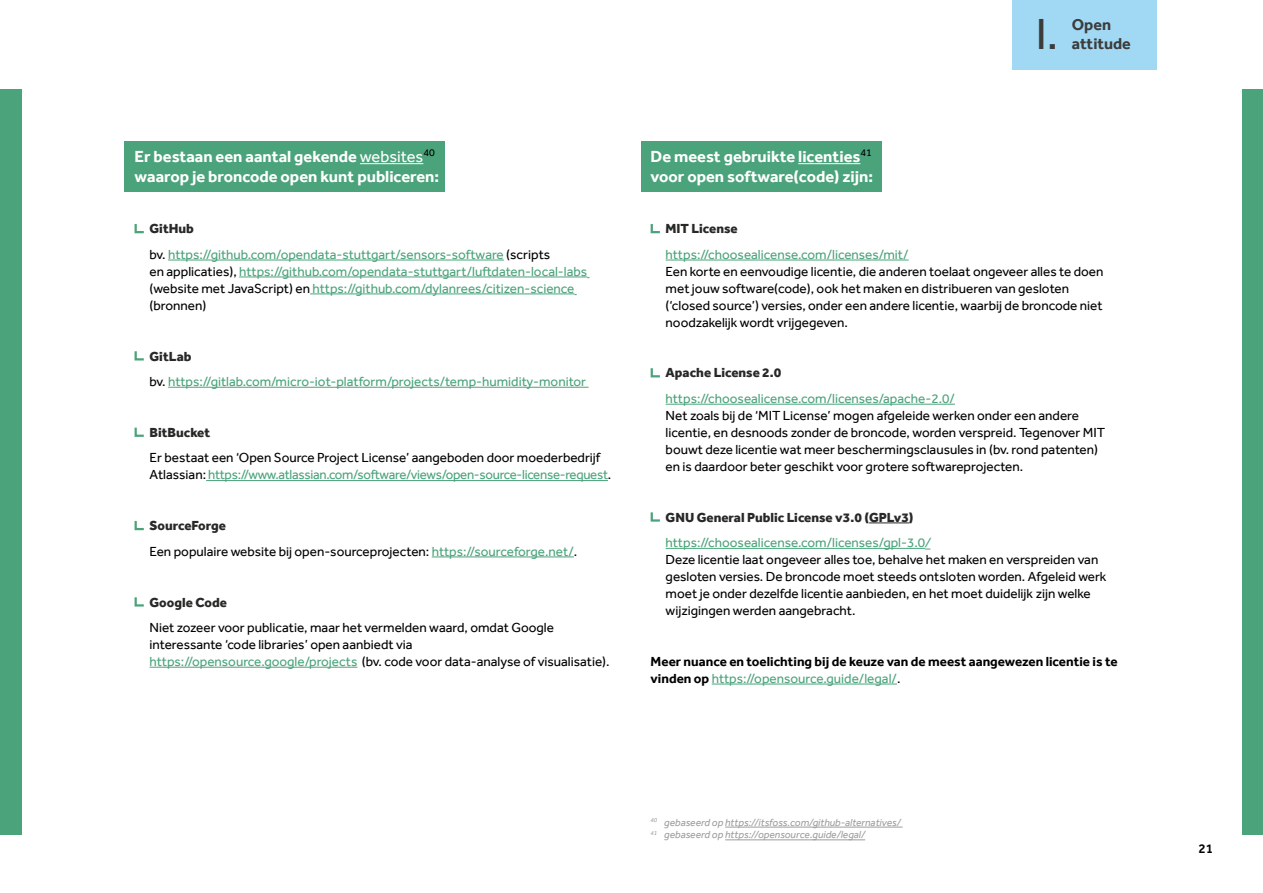
<style>
.page{position:relative;width:1263px;height:893px;background:#fff}
.page>*{position:absolute;margin:0;border:0;box-sizing:border-box;transform-origin:0 0}
.t1{font:44.7px "Effra";color:#3c3c3b}
.t2{font:700 16.5px/20.2px "Effra";color:#fff}
.t3{font:700 16.2px/18.9px "Effra";color:#3c3c3b}
.t4{font:13.5px/17px "Effra";color:#000}
.t5{font:13.5px/25.5px "Effra";color:#4ba37b}
.t6{font:700 13.5px/17px "Effra";color:#000}
.t7{font:800 13.5px "Effra";color:#282827}
.t8{font:500 13.5px "Effra";color:#000}
.t9{font:italic 10.5px/12.8px "Effra";color:#9d9d9c}
.s1{font-weight:400}
.s2{font-weight:800;color:#282827}
.s3{color:#000}
.s4{color:#4ba37b}
.s5{font-style:italic}
.s6{font-weight:400;color:#4ba37b}
</style>
<div class="page">
<div style="left:1242px;top:89px;width:21px;height:746px;background:#4ba37b"></div>
<div style="left:124px;top:141px;width:321px;height:50px;background:#4ba37b"></div>
<div style="left:641px;top:141px;width:240px;height:50px;background:#4ba37b"></div>
<div style="left:0;top:89px;width:21px;height:746px;background:#4ba37b"></div>
<hr style="left:360px;top:163px;width:63px;height:1px;background:#fff">
<hr style="left:168px;top:260px;width:336px;height:1px;background:#4ba37b">
<hr style="left:239px;top:277px;width:348px;height:1px;background:#4ba37b">
<hr style="left:310px;top:294px;width:264px;height:1px;background:#4ba37b">
<hr style="left:168px;top:387px;width:421px;height:1px;background:#4ba37b">
<hr style="left:206px;top:480px;width:402px;height:1px;background:#4ba37b">
<hr style="left:432px;top:557px;width:142px;height:1px;background:#4ba37b">
<hr style="left:150px;top:667px;width:207px;height:1px;background:#4ba37b">
<svg style="left:134px;top:224px;width:10px;height:10px"></svg>
<svg style="left:134px;top:351px;width:10px;height:10px"></svg>
<svg style="left:134px;top:427px;width:10px;height:10px"></svg>
<svg style="left:134px;top:520px;width:10px;height:11px"></svg>
<svg style="left:134px;top:597px;width:10px;height:10px"></svg>
<hr style="left:798px;top:163px;width:62px;height:1px;background:#fff">
<hr style="left:666px;top:260px;width:242px;height:1px;background:#4ba37b">
<hr style="left:666px;top:404px;width:289px;height:1px;background:#4ba37b">
<hr style="left:869px;top:523px;width:40px;height:1px;background:#282827">
<hr style="left:666px;top:548px;width:259px;height:1px;background:#4ba37b">
<hr style="left:712px;top:684px;width:185px;height:1px;background:#4ba37b">
<svg style="left:650px;top:224px;width:10px;height:10px"></svg>
<svg style="left:650px;top:368px;width:10px;height:10px"></svg>
<svg style="left:650px;top:512px;width:10px;height:10px"></svg>
<div style="left:1012px;top:0;width:144px;height:70px;background:#a1d9f4"></div>
<hr style="left:725px;top:827px;width:177px;height:1px;background:#9d9d9c">
<hr style="left:725px;top:840px;width:140px;height:1px;background:#9d9d9c">
<p class="t2" style="left:135px;top:146px;width:306px">Er bestaan een aantal gekende <span class="s1">websites</span><sup>40 </sup>waarop je broncode open kunt publiceren:</p>
<p class="t5" style="left:150px;top:216px;width:402px"><span class="s2">GitHub<br></span><span class="s3">bv.</span> https://github.com/opendata-stuttgart/sensors-software <span class="s3">(scripts</span></p>
<p class="t5" style="left:150px;top:263px;width:439px;line-height:17px"><span class="s3">en applicaties),</span> https://github.com/opendata-stuttgart/luftdaten-local-labs <span class="s3">(website met JavaScript) en</span> https://github.com/dylanrees/citizen-science <span class="s3">(bronnen)</span></p>
<p class="t5" style="left:150px;top:343px;width:438px"><span class="s2">GitLab<br></span><span class="s3">bv.</span> https://gitlab.com/micro-iot-platform/projects/temp-humidity-monitor</p>
<p class="t7" style="left:150px;top:424px;width:62px">BitBucket</p>
<p class="t4" style="left:150px;top:449px;width:463px">Er bestaat een ‘Open Source Project License’ aangeboden door moederbedrijf<br>Atlassian: <span class="s4">https://www.atlassian.com/software/views/open-source-license-request</span>.</p>
<p class="t4" style="left:150px;top:513px;width:429px;line-height:25.5px"><span class="s2">SourceForge<br></span>Een populaire website bij open-sourceprojecten: <span class="s4">https://sourceforge.net/</span>.</p>
<p class="t7" style="left:150px;top:594px;width:79px">Google Code</p>
<p class="t4" style="left:150px;top:619px;width:462px">Niet zozeer voor publicatie, maar het vermelden waard, omdat Google interessante ‘code libraries’ open aanbiedt via <span class="s4">https://opensource.google/projects</span> (bv. code voor data-analyse of visualisatie).</p>
<h1 class="t1" style="left:1036px;top:7px;width:24px">I.</h1>
<p class="t3" style="left:1072px;top:15px;width:61px">Open attitude</p>
<p class="t2" style="left:651px;top:146px;width:224px">De meest gebruikte licenties<sup>41 </sup>voor open software(code) zijn:</p>
<p class="t7" style="left:666px;top:221px;width:74px">MIT License</p>
<p class="t5" style="left:666px;top:241px;width:244px">https://choosealicense.com/licenses/mit/</p>
<p class="t4" style="left:666px;top:263px;width:439px">Een korte en eenvoudige licentie, die anderen toelaat ongeveer alles te doen met jouw software(code), ook het maken en distribueren van gesloten (‘closed source’) versies, onder een andere licentie, waarbij de broncode niet noodzakelijk wordt vrijgegeven.</p>
<p class="t7" style="left:666px;top:365px;width:117px">Apache License 2.0</p>
<p class="t5" style="left:666px;top:385px;width:291px">https://choosealicense.com/licenses/apache-2.0/</p>
<p class="t4" style="left:666px;top:407px;width:441px">Net zoals bij de ‘MIT License’ mogen afgeleide werken onder een andere licentie, en desnoods zonder de broncode, worden verspreid. Tegenover MIT bouwt deze licentie wat meer beschermingsclausules in (bv. rond patenten) en is daardoor beter geschikt voor grotere softwareprojecten.</p>
<p class="t5" style="left:666px;top:504px;width:266px"><span class="s2">GNU General Public License v3.0 (GPLv3) </span>https://choosealicense.com/licenses/gpl-3.0<span class="s5">/</span></p>
<p class="t4" style="left:666px;top:551px;width:442px">Deze licentie laat ongeveer alles toe, behalve het maken en verspreiden van gesloten versies. De broncode moet steeds ontsloten worden. Afgeleid werk moet je onder dezelfde licentie aanbieden, en het moet duidelijk zijn welke wijzigingen werden aangebracht.</p>
<p class="t6" style="left:651px;top:653px;width:468px">Meer nuance en toelichting bij de keuze van de meest aangewezen licentie is te vinden op <span class="s6">https://opensource.guide/legal/</span><span class="s1">.</span></p>
<p class="t9" style="left:651px;top:816px;width:252px"><sup>40</sup> gebaseerd op https://itsfoss.com/github-alternatives/<br><sup>41</sup> gebaseerd op https://opensource.guide/legal/</p>
<p class="t8" style="left:1198px;top:841px;width:16px">21</p>
</div>
